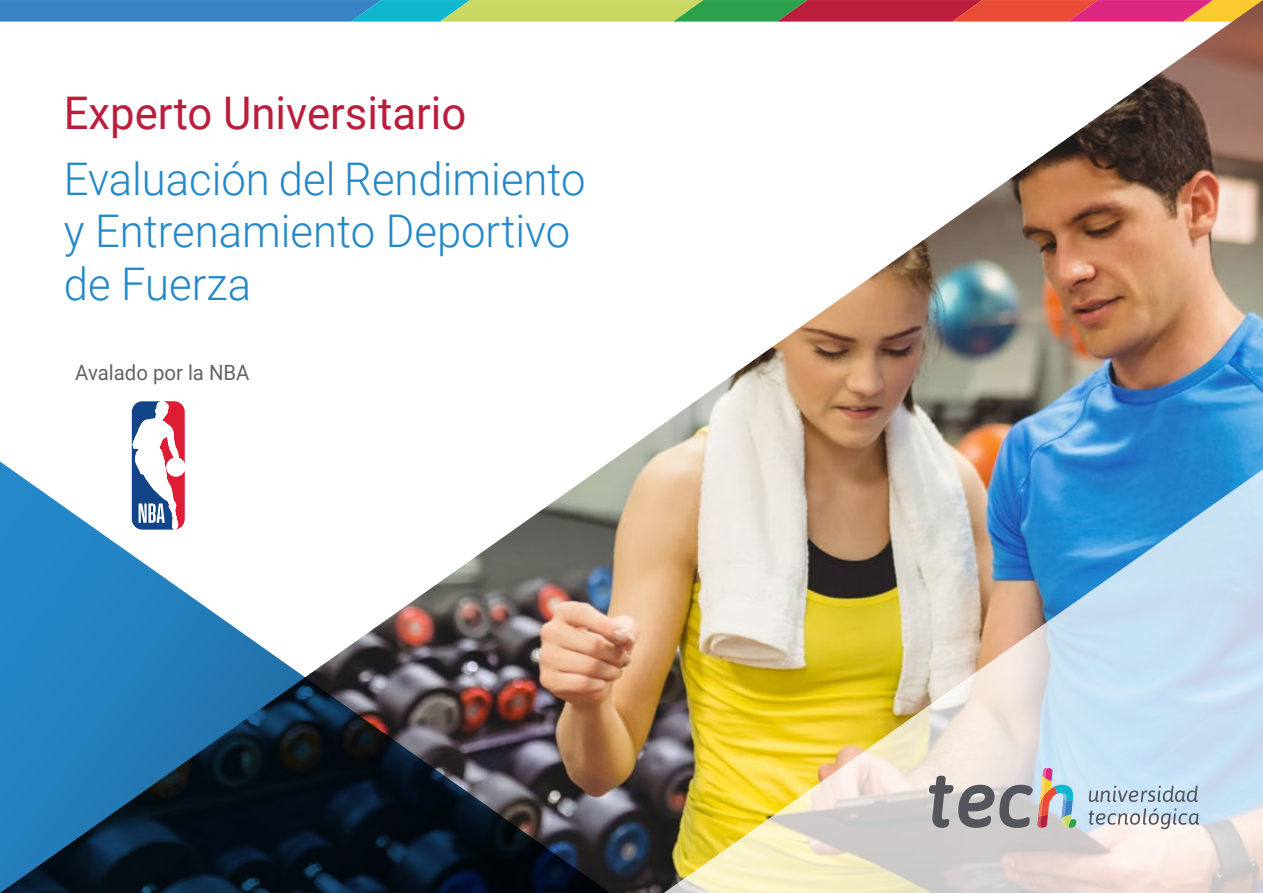
<style>
.page{position:relative;width:1263px;height:893px;background:#fff}
.page>*{position:absolute;margin:0;border:0;box-sizing:border-box;transform-origin:0 0}
.t1{font:300 45px/52.5px "Roboto";color:#2488c9}
.t2{font:45px "Roboto";color:#ba1e3c}
.t3{font:21px "Roboto";color:#61646a}
</style>
<div class="page">
<img style="left:0;top:0;width:1263px;height:454px">
<img style="left:640px;top:454px;width:623px;height:439px">
<img style="left:0;top:446px;width:640px;height:447px">
<svg style="left:929px;top:768px;width:147px;height:60px;background:#afadad"></svg>
<svg style="left:1089px;top:786px;width:109px;height:16px;background:#a8bbc9"></svg>
<svg style="left:1089px;top:808px;width:110px;height:21px;background:#c0c9d1"></svg>
<svg style="left:132px;top:401px;width:53px;height:129px"></svg>
<p class="t2" style="left:64px;top:82px;width:404px">Experto Universitario</p>
<p class="t1" style="left:64px;top:151px;width:523px">Evaluación del Rendimiento y Entrenamiento Deportivo de Fuerza</p>
<p class="t3" style="left:75px;top:357px;width:176px">Avalado por la NBA</p>
</div>
